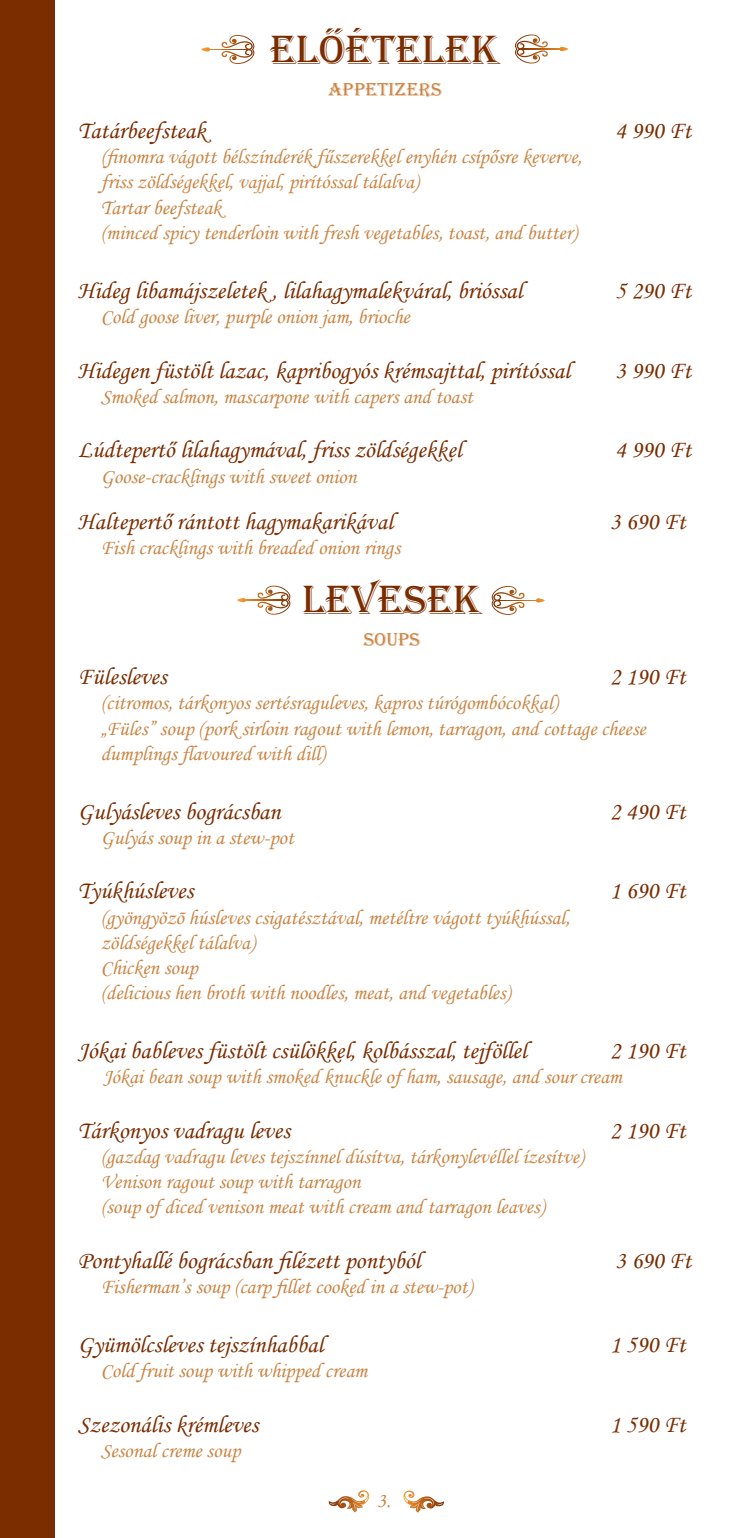
<style>
.page{position:relative;width:735px;height:1538px;background:#fff}
.page>*{position:absolute;margin:0;border:0;box-sizing:border-box;transform-origin:0 0}
.t1{font:42px "Algerian";color:#7b2d00}
.Ételnév{font:24.5px "Monotype Corsiva";color:#7b2d00}
.készült{font:21px "Monotype Corsiva";color:#ca8544}
.t2{font:19.25px "Algerian";color:#ca8544}
</style>
<div class="page">
<svg style="left:403px;top:1490px;width:41px;height:22px"></svg>
<svg style="left:328px;top:1490px;width:41px;height:22px"></svg>
<div style="left:0;top:0;width:5px;height:1538px;background:#7b2d00"></div>
<div style="left:5px;top:0;width:50px;height:1538px;background:#7b2d00"></div>
<svg style="left:325px;top:28px;width:18px;height:6px"></svg>
<svg style="left:221px;top:35px;width:34px;height:29px"></svg>
<svg style="left:201px;top:47px;width:9px;height:5px"></svg>
<svg style="left:209px;top:49px;width:38px;height:1px"></svg>
<svg style="left:515px;top:34px;width:33px;height:30px"></svg>
<svg style="left:559px;top:47px;width:8px;height:4px"></svg>
<svg style="left:521px;top:49px;width:38px;height:1px"></svg>
<svg style="left:257px;top:586px;width:34px;height:29px"></svg>
<svg style="left:237px;top:598px;width:9px;height:4px"></svg>
<svg style="left:245px;top:600px;width:38px;height:1px"></svg>
<svg style="left:491px;top:586px;width:33px;height:29px"></svg>
<svg style="left:536px;top:598px;width:8px;height:4px"></svg>
<svg style="left:498px;top:600px;width:38px;height:1px"></svg>
<p class="t1" style="left:270px;top:27px;width:231px">ELOÉTELEK</p>
<p class="t2" style="left:328px;top:79px;width:14px">APP</p>
<p class="t2" style="left:365px;top:79px;width:78px">ETIZERS</p>
<p class="Ételnév" style="left:78px;top:116px;width:129px">Tatárbeefsteak</p>
<p class="Ételnév" style="left:614px;top:116px;width:77px">4 990 Ft</p>
<p class="készült" style="left:101px;top:144px;width:482px">(finomra vágott bélszínderék fűszerekkel enyhén csípősre keverve,</p>
<p class="készült" style="left:101px;top:169px;width:319px">friss zöldségekkel, vajjal, pirítóssal tálalva)</p>
<p class="készült" style="left:101px;top:194px;width:122px">Tartar beefsteak</p>
<p class="készült" style="left:101px;top:220px;width:477px">(minced spicy tenderloin with fresh vegetables, toast, and butter)</p>
<p class="Ételnév" style="left:78px;top:275px;width:445px">Hideg libamájszeletek , lilahagymalekváral, brióssal</p>
<p class="Ételnév" style="left:614px;top:275px;width:77px">5 290 Ft</p>
<p class="készült" style="left:101px;top:304px;width:310px">Cold goose liver, purple onion jam, brioche</p>
<p class="Ételnév" style="left:78px;top:355px;width:493px">Hidegen füstölt lazac, kapribogyós krémsajttal, pirítóssal</p>
<p class="Ételnév" style="left:614px;top:355px;width:77px">3 990 Ft</p>
<p class="készült" style="left:101px;top:383px;width:373px">Smoked salmon, mascarpone with capers and toast</p>
<p class="Ételnév" style="left:78px;top:435px;width:385px">Lúdtepertő lilahagymával, friss zöldségekkel</p>
<p class="Ételnév" style="left:614px;top:435px;width:77px">4 990 Ft</p>
<p class="készült" style="left:101px;top:463px;width:257px">Goose-cracklings with sweet onion</p>
<p class="Ételnév" style="left:78px;top:506px;width:316px">Haltepertő rántott hagymakarikával</p>
<p class="Ételnév" style="left:609px;top:506px;width:77px">3 690 Ft</p>
<p class="készült" style="left:101px;top:535px;width:301px">Fish cracklings with breaded onion rings</p>
<p class="t1" style="left:302px;top:577px;width:181px">LEVESEK</p>
<p class="t2" style="left:363px;top:629px;width:58px">SOUPS</p>
<p class="Ételnév" style="left:78px;top:662px;width:90px">Fülesleves</p>
<p class="Ételnév" style="left:609px;top:662px;width:77px">2 190 Ft</p>
<p class="készült" style="left:101px;top:690px;width:458px">(citromos, tárkonyos sertésraguleves, kapros túrógombócokkal)</p>
<p class="készült" style="left:101px;top:715px;width:546px">„Füles” soup (pork sirloin ragout with lemon, tarragon, and cottage cheese</p>
<p class="készült" style="left:101px;top:740px;width:225px">dumplings flavoured with dill)</p>
<p class="Ételnév" style="left:78px;top:796px;width:204px">Gulyásleves bográcsban</p>
<p class="Ételnév" style="left:609px;top:796px;width:77px">2 490 Ft</p>
<p class="készült" style="left:101px;top:824px;width:194px">Gulyás soup in a stew-pot</p>
<p class="Ételnév" style="left:78px;top:876px;width:117px">Tyúkhúsleves</p>
<p class="Ételnév" style="left:609px;top:876px;width:77px">1 690 Ft</p>
<p class="készült" style="left:101px;top:904px;width:470px">(gyöngyözõ húsleves csigatésztával, metéltre vágott tyúkhússal,</p>
<p class="készült" style="left:101px;top:929px;width:155px">zöldségekkel tálalva)</p>
<p class="készült" style="left:101px;top:955px;width:99px">Chicken soup</p>
<p class="készült" style="left:101px;top:980px;width:411px">(delicious hen broth with noodles, meat, and vegetables)</p>
<p class="Ételnév" style="left:78px;top:1035px;width:450px">Jókai bableves füstölt csülökkel, kolbásszal, tejföllel</p>
<p class="Ételnév" style="left:609px;top:1035px;width:77px">2 190 Ft</p>
<p class="készült" style="left:103px;top:1064px;width:520px">Jókai bean soup with smoked knuckle of ham, sausage, and sour cream</p>
<p class="Ételnév" style="left:78px;top:1115px;width:213px">Tárkonyos vadragu leves</p>
<p class="Ételnév" style="left:609px;top:1115px;width:77px">2 190 Ft</p>
<p class="készült" style="left:101px;top:1144px;width:484px">(gazdag vadragu leves tejszínnel dúsítva, tárkonylevéllel ízesítve)</p>
<p class="készült" style="left:101px;top:1169px;width:261px">Venison ragout soup with tarragon</p>
<p class="készült" style="left:101px;top:1194px;width:445px">(soup of diced venison meat with cream and tarragon leaves)</p>
<p class="Ételnév" style="left:78px;top:1245px;width:344px">Pontyhallé bográcsban filézett pontyból</p>
<p class="Ételnév" style="left:614px;top:1245px;width:77px">3 690 Ft</p>
<p class="készült" style="left:101px;top:1274px;width:372px">Fisherman’s soup (carp fillet cooked in a stew-pot)</p>
<p class="Ételnév" style="left:78px;top:1329px;width:246px">Gyümölcsleves tejszínhabbal</p>
<p class="Ételnév" style="left:609px;top:1329px;width:77px">1 590 Ft</p>
<p class="készült" style="left:101px;top:1358px;width:268px">Cold fruit soup with whipped cream</p>
<p class="Ételnév" style="left:78px;top:1409px;width:182px">Szezonális krémleves</p>
<p class="Ételnév" style="left:609px;top:1409px;width:77px">1 590 Ft</p>
<p class="készült" style="left:101px;top:1438px;width:141px">Sesonal creme soup</p>
<p class="készült" style="left:377px;top:1487px;width:15px">3.</p>
</div>
